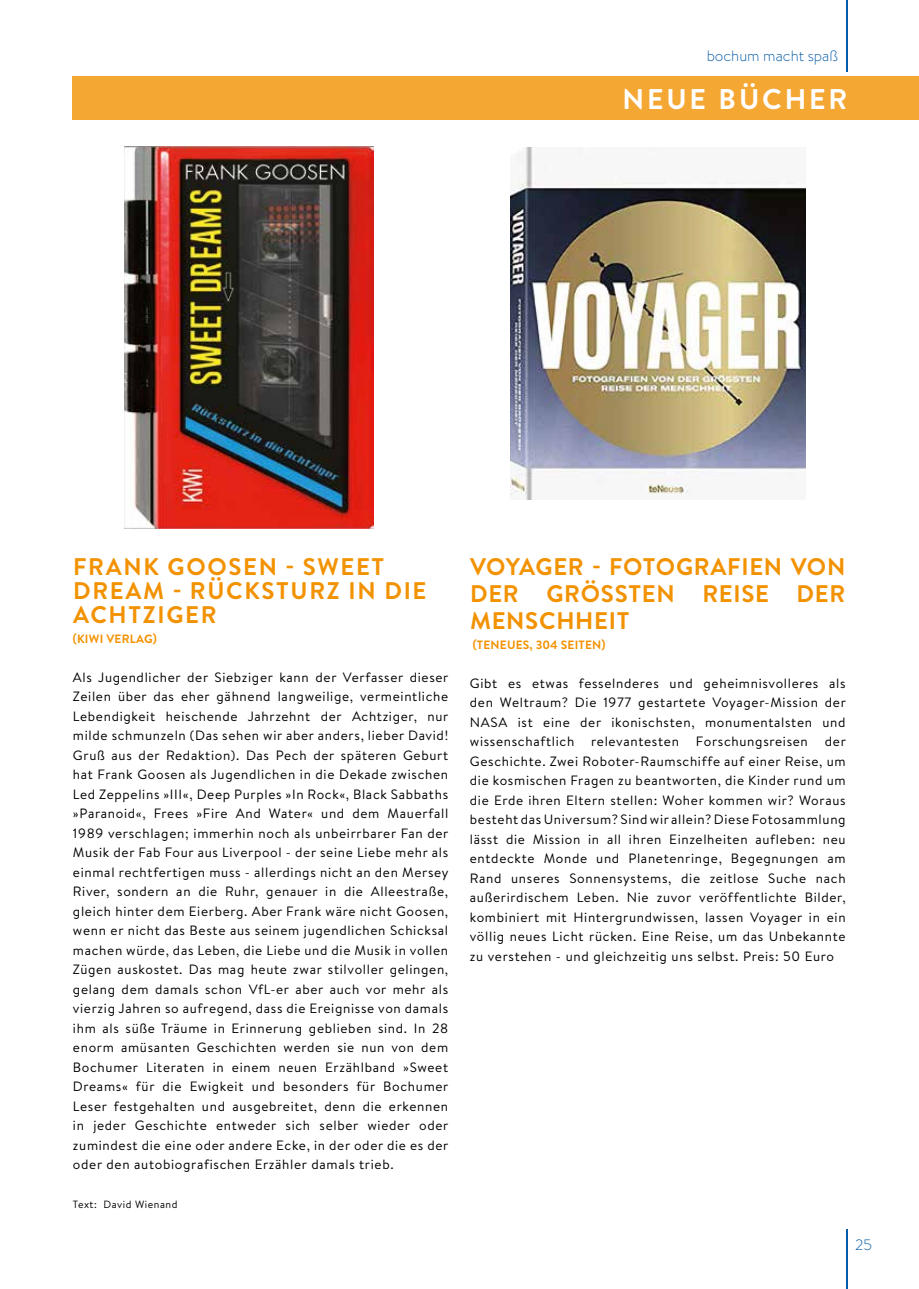
<style>
.page{position:relative;width:919px;height:1289px;background:#fff}
.page>*{position:absolute;margin:0;border:0;box-sizing:border-box;transform-origin:0 0}
.t1{font:700 28.5px "Brandon Text";letter-spacing:.1em;color:#fff}
.t2{font:700 24px/27px "Brandon Text";letter-spacing:.03em;color:#f39200;text-align:justify}
.t3{font:700 24px/24px "Brandon Text";letter-spacing:.07em;color:#f39200}
.t4{font:300 15px "Brandon Text";color:#055da9}
.t5{font:13.5px/19.5px "Brandon Text";letter-spacing:.05em;color:#000;text-align:justify}
.t6{font:700 12px "Brandon Text";letter-spacing:.02em;color:#f39200}
.t7{font:10.5px "Brandon Text";letter-spacing:.05em;color:#000}
</style>
<div class="page">
<div style="left:72px;top:76px;width:846px;height:44px;background:#f5a733"></div>
<img style="left:510px;top:147px;width:295px;height:353px">
<img style="left:125px;top:147px;width:249px;height:381px">
<hr style="left:846px;top:1229px;width:1px;height:59px;background:#055da9">
<hr style="left:846px;top:0;width:1px;height:72px;background:#055da9">
<p class="t4" style="left:706px;top:46px;width:133px">bochum macht spaß</p>
<h1 class="t1" style="left:622px;top:80px;width:226px">NEUE BÜCHER</h1>
<h2 class="t3" style="left:73px;top:554px;width:355px">FRANK GOOSEN - SWEET<br>DREAM - RÜCKSTURZ IN DIE<br>ACHTZIGER</h2>
<p class="t6" style="left:73px;top:630px;width:85px">(KIWI VERLAG)</p>
<p class="t5" style="left:73px;top:666px;width:377px">Als Jugendlicher der Siebziger kann der Verfasser dieser Zeilen über das eher gähnend langweilige, vermeintliche Lebendigkeit heischende Jahrzehnt der Achtziger, nur milde schmunzeln (Das sehen wir aber anders, lieber David!<br>Gruß aus der Redaktion). Das Pech der späteren Geburt hat Frank Goosen als Jugendlichen in die Dekade zwischen Led Zeppelins »III«, Deep Purples »In Rock«, Black Sabbaths »Paranoid«, Frees »Fire And Water« und dem Mauerfall 1989 verschlagen; immerhin noch als unbeirrbarer Fan der Musik der Fab Four aus Liverpool - der seine Liebe mehr als einmal rechtfertigen muss - allerdings nicht an den Mersey River, sondern an die Ruhr, genauer in die Alleestraße, gleich hinter dem Eierberg. Aber Frank wäre nicht Goosen, wenn er nicht das Beste aus seinem jugendlichen Schicksal machen würde, das Leben, die Liebe und die Musik in vollen Zügen auskostet. Das mag heute zwar stilvoller gelingen, gelang dem damals schon VfL-er aber auch vor mehr als vierzig Jahren so aufregend, dass die Ereignisse von damals ihm als süße Träume in Erinnerung geblieben sind. In 28 enorm amüsanten Geschichten werden sie nun von dem Bochumer Literaten in einem neuen Erzählband »Sweet Dreams« für die Ewigkeit und besonders für Bochumer Leser festgehalten und ausgebreitet, denn die erkennen in jeder Geschichte entweder sich selber wieder oder zumindest die eine oder andere Ecke, in der oder die es der oder den autobiografischen Erzähler damals trieb.</p>
<p class="t7" style="left:73px;top:1197px;width:106px">Text: David Wienand</p>
<h2 class="t2" style="left:470px;top:553px;width:377px">VOYAGER - FOTOGRAFIEN VON DER GRÖSSTEN REISE DER MENSCHHEIT</h2>
<p class="t6" style="left:472px;top:636px;width:134px">(TENEUES, 304 SEITEN)</p>
<p class="t5" style="left:470px;top:672px;width:377px">Gibt es etwas fesselnderes und geheimnisvolleres als den Weltraum? Die 1977 gestartete Voyager-Mission der NASA ist eine der ikonischsten, monumentalsten und wissenschaftlich</p>
<p class="t5" style="left:470px;top:731px;width:377px;text-indent:355px">der Geschichte. Zwei Roboter-Raumschiffe auf einer Reise, um die kosmischen Fragen zu beantworten, die Kinder rund um die Erde ihren Eltern stellen: Woher kommen wir? Woraus besteht das Universum? Sind wir allein? Diese Fotosammlung lässt die Mission in all ihren Einzelheiten aufleben: neu entdeckte Monde und Planetenringe, Begegnungen am Rand unseres Sonnensystems, die zeitlose Suche nach außerirdischem Leben. Nie zuvor veröffentlichte Bilder, kombiniert mit Hintergrundwissen, lassen Voyager in ein völlig neues Licht rücken. Eine Reise, um das Unbekannte zu verstehen - und gleichzeitig uns selbst. Preis: 50 Euro</p>
<p class="t5" style="left:591px;top:731px;width:89px">relevantesten</p>
<p class="t5" style="left:696px;top:731px;width:113px">Forschungsreisen</p>
<p class="t4" style="left:855px;top:1234px;width:18px">25</p>
</div>
